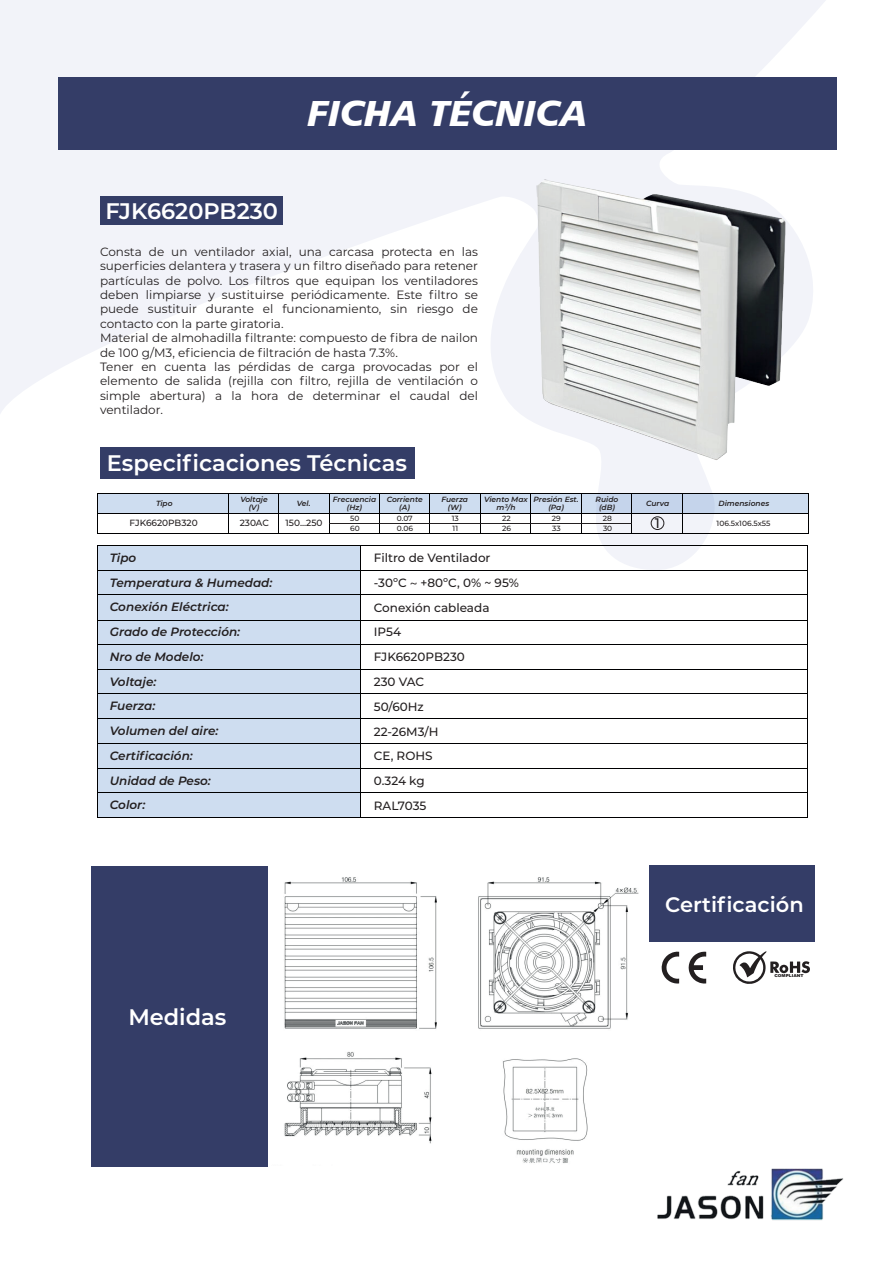
<style>
.page{position:relative;width:893px;height:1263px;background:#fff}
.page>*{position:absolute;margin:0;border:0;box-sizing:border-box;transform-origin:0 0}
.t1{font:36.3px "Humanist 777 BT Black Italic B";color:#fff}
.t2{font:600 22.5px "Montserrat";color:#fff}
.t3{font:600 21px "Montserrat";color:#fff}
.t4{font:500 13.8px "Montserrat";color:#231f20}
.t5{font:12px/14.4px "Montserrat";color:#231f20}
.t6{font:italic 600 12px/24.8px "Montserrat";color:#231f20}
.t7{font:500 12px/24.8px "Montserrat";color:#231f20}
.t8{font:500 9px "Montserrat";color:#231f20}
.t9{font:italic 600 7.5px/7.5px "Montserrat";color:#231f20;text-align:center}
.t10{font:500 7.5px/9.8px "Montserrat";color:#231f20}
.t11{font:900 4.05px "Arial";color:#231f20;scale:1.08 1}
.s1{font-family:"Myriad Pro";font-weight:400}
</style>
<div class="page">
<div style="left:97px;top:545px;width:263px;height:272px;background:#ceddf0"></div>
<img style="left:284px;top:877px;width:355px;height:286px">
<svg style="left:0;top:0;width:826px;height:570px;fill:#f2f3f9"></svg>
<div style="left:58px;top:77px;width:778px;height:72px;background:#343d67"></div>
<div style="left:100px;top:196px;width:183px;height:29px;background:#343d67"></div>
<div style="left:91px;top:866px;width:176px;height:301px;background:#343d67"></div>
<div style="left:100px;top:447px;width:315px;height:32px;background:#343d67"></div>
<img style="left:657px;top:1168px;width:187px;height:53px">
<hr style="left:98px;top:545px;width:262px;height:1px;background:#000001">
<hr style="left:360px;top:545px;width:447px;height:1px;background:#000001">
<hr style="left:98px;top:570px;width:262px;height:1px;background:#000001">
<hr style="left:360px;top:570px;width:447px;height:1px;background:#000001">
<hr style="left:98px;top:594px;width:262px;height:1px;background:#000001">
<hr style="left:360px;top:594px;width:447px;height:1px;background:#000001">
<hr style="left:98px;top:620px;width:262px;height:1px;background:#000001">
<hr style="left:360px;top:620px;width:447px;height:1px;background:#000001">
<hr style="left:98px;top:644px;width:262px;height:1px;background:#000001">
<hr style="left:360px;top:644px;width:447px;height:1px;background:#000001">
<hr style="left:98px;top:669px;width:262px;height:1px;background:#000001">
<hr style="left:360px;top:669px;width:447px;height:1px;background:#000001">
<hr style="left:98px;top:693px;width:262px;height:1px;background:#000001">
<hr style="left:360px;top:693px;width:447px;height:1px;background:#000001">
<hr style="left:98px;top:718px;width:262px;height:1px;background:#000001">
<hr style="left:360px;top:718px;width:447px;height:1px;background:#000001">
<hr style="left:98px;top:743px;width:262px;height:1px;background:#000001">
<hr style="left:360px;top:743px;width:447px;height:1px;background:#000001">
<hr style="left:98px;top:768px;width:262px;height:1px;background:#000001">
<hr style="left:360px;top:768px;width:447px;height:1px;background:#000001">
<hr style="left:98px;top:792px;width:262px;height:1px;background:#000001">
<hr style="left:360px;top:792px;width:447px;height:1px;background:#000001">
<svg style="left:97px;top:545px;width:1px;height:273px"></svg>
<hr style="left:98px;top:817px;width:262px;height:1px;background:#000001">
<svg style="left:360px;top:546px;width:1px;height:271px"></svg>
<hr style="left:360px;top:817px;width:447px;height:1px;background:#000001">
<svg style="left:807px;top:548px;width:1px;height:270px"></svg>
<img style="left:434px;top:113px;width:403px;height:435px">
<hr style="left:97px;top:493px;width:131px;height:1px;background:#000001">
<hr style="left:228px;top:493px;width:50px;height:1px;background:#000001">
<hr style="left:279px;top:493px;width:50px;height:1px;background:#000001">
<hr style="left:329px;top:493px;width:50px;height:1px;background:#000001">
<hr style="left:380px;top:493px;width:50px;height:1px;background:#000001">
<hr style="left:430px;top:493px;width:50px;height:1px;background:#000001">
<hr style="left:481px;top:493px;width:50px;height:1px;background:#000001">
<hr style="left:531px;top:493px;width:50px;height:1px;background:#000001">
<hr style="left:582px;top:493px;width:49px;height:1px;background:#000001">
<hr style="left:632px;top:493px;width:50px;height:1px;background:#000001">
<hr style="left:683px;top:493px;width:125px;height:1px;background:#000001">
<hr style="left:97px;top:513px;width:131px;height:1px;background:#000001">
<hr style="left:228px;top:513px;width:50px;height:1px;background:#000001">
<hr style="left:279px;top:513px;width:50px;height:1px;background:#000001">
<hr style="left:329px;top:513px;width:50px;height:1px;background:#000001">
<hr style="left:380px;top:513px;width:50px;height:1px;background:#000001">
<hr style="left:430px;top:513px;width:50px;height:1px;background:#000001">
<hr style="left:481px;top:513px;width:50px;height:1px;background:#000001">
<hr style="left:531px;top:513px;width:50px;height:1px;background:#000001">
<hr style="left:582px;top:513px;width:49px;height:1px;background:#000001">
<hr style="left:632px;top:513px;width:50px;height:1px;background:#000001">
<hr style="left:683px;top:513px;width:125px;height:1px;background:#000001">
<svg style="left:97px;top:494px;width:1px;height:39px"></svg>
<hr style="left:97px;top:533px;width:131px;height:1px;background:#000001">
<svg style="left:228px;top:494px;width:1px;height:39px"></svg>
<hr style="left:228px;top:533px;width:50px;height:1px;background:#000001">
<svg style="left:278px;top:493px;width:1px;height:41px"></svg>
<hr style="left:279px;top:533px;width:50px;height:1px;background:#000001">
<svg style="left:329px;top:494px;width:1px;height:39px"></svg>
<hr style="left:329px;top:533px;width:50px;height:1px;background:#000001">
<svg style="left:379px;top:493px;width:1px;height:41px"></svg>
<hr style="left:380px;top:533px;width:50px;height:1px;background:#000001">
<svg style="left:430px;top:494px;width:1px;height:39px"></svg>
<hr style="left:430px;top:533px;width:50px;height:1px;background:#000001">
<svg style="left:480px;top:493px;width:1px;height:41px"></svg>
<hr style="left:481px;top:533px;width:50px;height:1px;background:#000001">
<svg style="left:531px;top:494px;width:1px;height:39px"></svg>
<hr style="left:531px;top:533px;width:50px;height:1px;background:#000001">
<svg style="left:581px;top:493px;width:1px;height:41px"></svg>
<hr style="left:582px;top:533px;width:49px;height:1px;background:#000001">
<svg style="left:631px;top:493px;width:1px;height:41px"></svg>
<hr style="left:632px;top:533px;width:50px;height:1px;background:#000001">
<svg style="left:682px;top:493px;width:1px;height:41px"></svg>
<hr style="left:683px;top:533px;width:125px;height:1px;background:#000001">
<svg style="left:808px;top:493px;width:1px;height:41px"></svg>
<hr style="left:329px;top:523px;width:303px;height:1px;background:#231f20">
<div style="left:651px;top:516px;width:13px;height:14px;border:1px solid #231f20;border-radius:50%"></div>
<div style="left:650px;top:865px;width:165px;height:77px;background:#343d67"></div>
<svg style="left:689px;top:952px;width:17px;height:31px"></svg>
<svg style="left:661px;top:952px;width:18px;height:31px"></svg>
<svg style="left:733px;top:951px;width:77px;height:33px"></svg>
<h2 class="t2" style="left:105px;top:195px;width:174px">FJK6620PB230</h2>
<h1 class="t1" style="left:308px;top:90px;width:281px">FICHA TÉCNICA</h1>
<p class="t5" style="left:100px;top:244px;width:379px">Consta de un ventilador axial, una carcasa protecta en las superficies delantera y trasera y un filtro diseñado para retener partículas de polvo. Los filtros que equipan los ventiladores deben limpiarse y sustituirse periódicamente. Este filtro se puede sustituir durante el funcionamiento, sin riesgo de contacto con la parte giratoria.<br>Material de almohadilla filtrante: compuesto de fibra de nailon de 100 g/M3, eficiencia de filtración de hasta 7.3%.<br>Tener en cuenta las pérdidas de carga provocadas por el elemento de salida (rejilla con filtro, rejilla de ventilación o simple abertura) a la hora de determinar el caudal del ventilador.</p>
<h2 class="t2" style="left:107px;top:447px;width:302px">Especificaciones Técnicas</h2>
<p class="t9" style="left:156px;top:499px;width:18px">Tipo</p>
<p class="t9" style="left:240px;top:495px;width:29px">Voltaje (V)</p>
<p class="t9" style="left:297px;top:500px;width:15px">Vel.</p>
<p class="t9" style="left:333px;top:495px;width:45px">Frecuencia (Hz)</p>
<p class="t9" style="left:387px;top:495px;width:38px">Corriente (A)</p>
<p class="t9" style="left:441px;top:495px;width:28px">Fuerza (W)</p>
<p class="t9" style="left:484px;top:495px;width:45px">Viento Max m³/h</p>
<p class="t9" style="left:534px;top:495px;width:47px">Presión Est. (Pa)</p>
<p class="t9" style="left:596px;top:495px;width:24px">Ruido (dB)</p>
<p class="t9" style="left:646px;top:500px;width:25px">Curva</p>
<p class="t9" style="left:718px;top:500px;width:52px">Dimensiones</p>
<p class="t8" style="left:130px;top:517px;width:70px">FJK6620PB320</p>
<p class="t8" style="left:240px;top:517px;width:31px">230AC</p>
<p class="t8" style="left:286px;top:517px;width:38px">150...250</p>
<p class="t10" style="left:350px;top:513px;width:11px">50<br>60</p>
<p class="t10" style="left:397px;top:513px;width:18px">0.07<br>0.06</p>
<p class="t10" style="left:452px;top:513px;width:9px">13<br>11</p>
<p class="t10" style="left:502px;top:513px;width:10px">22<br>26</p>
<p class="t10" style="left:552px;top:513px;width:10px">29<br>33</p>
<p class="t10" style="left:603px;top:513px;width:11px">28</p>
<p class="t4" style="left:655px;top:513px;width:7px">1</p>
<p class="t10" style="left:717px;top:518px;width:55px">106.5x106.5x55</p>
<p class="t10" style="left:603px;top:523px;width:11px">30</p>
<p class="t6" style="left:110px;top:545px;width:164px">Tipo<br>Temperatura &amp; Humedad:<br>Conexión Eléctrica:<br>Grado de Protección:<br>Nro de Modelo:</p>
<p class="t7" style="left:374px;top:545px;width:147px">Filtro de Ventilador -30ºC <span class="s1">~</span> +80ºC, 0% ~ 95%<br>Conexión cableada<br>IP54<br>FJK6620PB230</p>
<p class="t6" style="left:110px;top:668px;width:48px">Voltaje:</p>
<p class="t7" style="left:374px;top:669px;width:52px">230 VAC</p>
<p class="t6" style="left:110px;top:693px;width:47px">Fuerza:</p>
<p class="t7" style="left:374px;top:694px;width:52px">50/60Hz</p>
<p class="t6" style="left:110px;top:718px;width:110px">Volumen del aire:</p>
<p class="t7" style="left:374px;top:718px;width:66px">22-26M3/H</p>
<p class="t6" style="left:110px;top:743px;width:84px">Certificación:</p>
<p class="t7" style="left:374px;top:743px;width:60px">CE, ROHS</p>
<p class="t6" style="left:110px;top:767px;width:103px">Unidad de Peso:</p>
<p class="t7" style="left:374px;top:768px;width:52px">0.324 kg</p>
<p class="t6" style="left:110px;top:792px;width:37px">Color:</p>
<p class="t7" style="left:374px;top:793px;width:54px">RAL7035</p>
<h3 class="t3" style="left:665px;top:889px;width:140px">Certificación</h3>
<p class="t11" style="left:774px;top:973px;width:29px">COMPLIANT</p>
<h2 class="t2" style="left:128px;top:1001px;width:100px">Medidas</h2>
</div>
